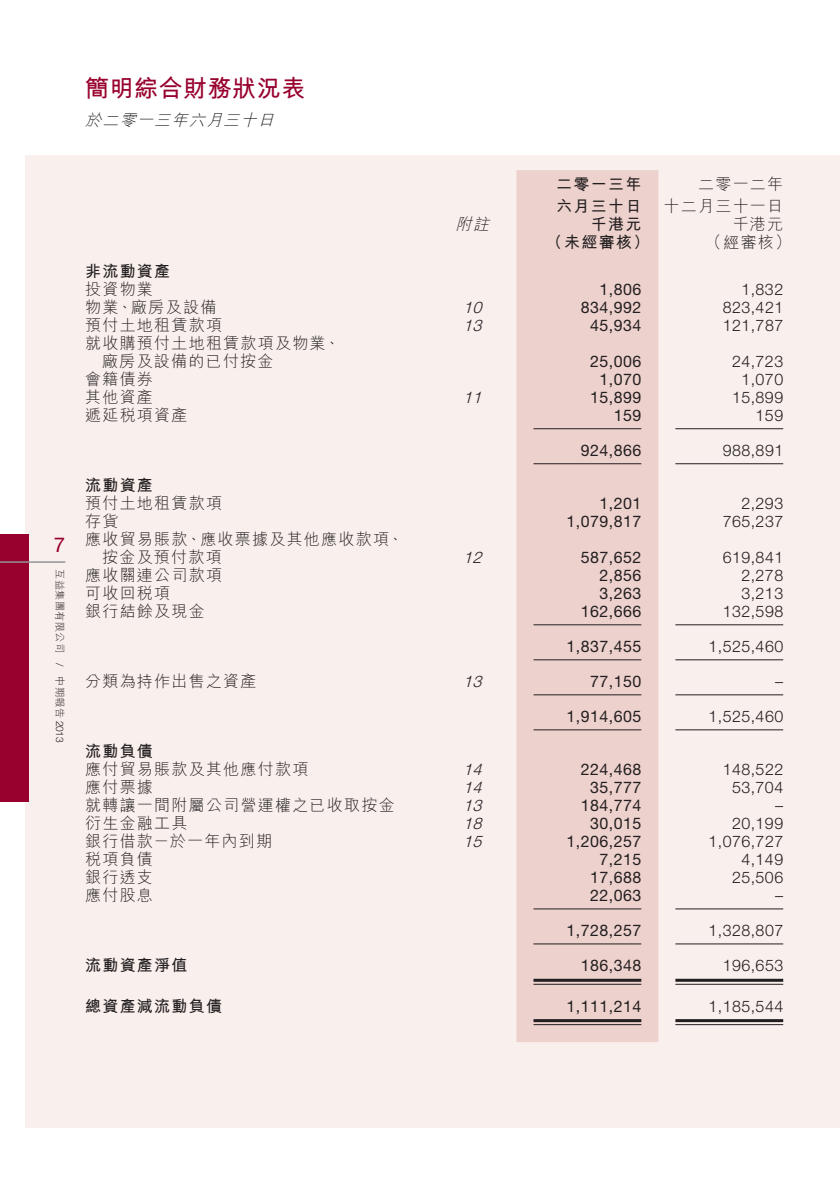
<style>
.page{position:relative;width:840px;height:1191px;background:#fff}
.page>*{position:absolute;margin:0;border:0;box-sizing:border-box;transform-origin:0 0}
.Body_Text{font:700 24px "M Hei HK";letter-spacing:.02em;color:#98012d}
.t1{font:20.4px "Helvetica Neue LT Std";color:#98012d}
.Body_Text-2{font:300 16px "M Hei HK";letter-spacing:.08em;color:#231f20}
.Body_Text-3{font:16px "Helvetica Neue LT Std";letter-spacing:.03em;color:#231f20}
.Body_Text-4{font:300 16px "Helvetica Neue LT Std";letter-spacing:.03em;color:#231f20}
.Body_Text-5{font:700 16px "M Hei HK";letter-spacing:.08em;color:#231f20}
.Body_Text-6{font:italic 300 16px "Helvetica Neue LT Std";color:#231f20}
.Body_Text-7{font:italic 300 16px "M Hei HK";color:#231f20}
.t2{font:300 10.2px "M Hei HK";letter-spacing:.03em;color:#231f20}
.t3{font:300 10.2px "Helvetica Neue LT Std";color:#231f20}
.s1{font-family:"Helvetica Neue LT Std"}
</style>
<div class="page">
<div style="left:26px;top:155px;width:813px;height:972px;background:#f9efed"></div>
<div style="left:0;top:534px;width:29px;height:267px;background:#98012d"></div>
<hr style="left:0;top:561px;width:65px;height:2px;background:#939598">
<div style="left:516px;top:170px;width:142px;height:872px;background:#edd1cd"></div>
<hr style="left:533px;top:428px;width:108px;height:1px;background:#231f20">
<hr style="left:675px;top:428px;width:107px;height:1px;background:#231f20">
<hr style="left:533px;top:463px;width:108px;height:1px;background:#231f20">
<hr style="left:675px;top:463px;width:107px;height:1px;background:#231f20">
<hr style="left:533px;top:624px;width:108px;height:1px;background:#231f20">
<hr style="left:675px;top:624px;width:107px;height:1px;background:#231f20">
<hr style="left:533px;top:659px;width:108px;height:1px;background:#231f20">
<hr style="left:675px;top:659px;width:107px;height:1px;background:#231f20">
<hr style="left:533px;top:694px;width:108px;height:1px;background:#231f20">
<hr style="left:675px;top:694px;width:107px;height:1px;background:#231f20">
<hr style="left:533px;top:729px;width:108px;height:1px;background:#231f20">
<hr style="left:675px;top:729px;width:107px;height:1px;background:#231f20">
<hr style="left:533px;top:908px;width:108px;height:1px;background:#231f20">
<hr style="left:675px;top:908px;width:107px;height:1px;background:#231f20">
<hr style="left:533px;top:943px;width:108px;height:1px;background:#231f20">
<hr style="left:675px;top:943px;width:107px;height:1px;background:#231f20">
<hr style="left:533px;top:978px;width:108px;height:3px;background:#231f20">
<hr style="left:533px;top:983px;width:108px;height:1px;background:#231f20">
<hr style="left:675px;top:978px;width:107px;height:3px;background:#231f20">
<hr style="left:675px;top:983px;width:107px;height:1px;background:#231f20">
<hr style="left:533px;top:1019px;width:108px;height:3px;background:#231f20">
<hr style="left:533px;top:1024px;width:108px;height:1px;background:#231f20">
<hr style="left:675px;top:1019px;width:107px;height:3px;background:#231f20">
<hr style="left:675px;top:1024px;width:107px;height:1px;background:#231f20">
<p class="Body_Text" style="left:85px;top:71px;width:222px">簡明綜合財務狀況表</p>
<p class="Body_Text-7" style="left:85px;top:112px;width:194px">於二零一三年六月三十日</p>
<p class="Body_Text-5" style="left:85px;top:260px;width:86px">非流動資產</p>
<p class="Body_Text-2" style="left:85px;top:281px;width:69px">投資物業</p>
<p class="Body_Text-2" style="left:85px;top:299px;width:133px">物業、廠房及設備</p>
<p class="Body_Text-2" style="left:85px;top:317px;width:138px">預付土地租賃款項</p>
<p class="Body_Text-2" style="left:85px;top:335px;width:256px">就收購預付土地租賃款項及物業、</p>
<p class="Body_Text-2" style="left:102px;top:353px;width:173px">廠房及設備的已付按金</p>
<p class="Body_Text-2" style="left:85px;top:371px;width:69px">會籍債券</p>
<p class="Body_Text-2" style="left:85px;top:389px;width:69px">其他資產</p>
<p class="Body_Text-2" style="left:85px;top:407px;width:104px">遞延稅項資產</p>
<p class="t1" style="left:54px;top:532px;width:13px">7</p>
<p class="t2" style="left:65px;top:569px;width:85px;rotate:90deg">互益集團有限公司</p>
<p class="t3" style="left:66px;top:663px;width:5px;rotate:90deg">/</p>
<p class="t2" style="left:65px;top:676px;width:68px;rotate:90deg">中期報告 <span class="s1">2013</span></p>
<p class="Body_Text-5" style="left:85px;top:474px;width:69px">流動資產</p>
<p class="Body_Text-2" style="left:85px;top:495px;width:138px">預付土地租賃款項</p>
<p class="Body_Text-2" style="left:85px;top:513px;width:35px">存貨</p>
<p class="Body_Text-2" style="left:85px;top:531px;width:320px">應收貿易賬款、應收票據及其他應收款項、</p>
<p class="Body_Text-2" style="left:102px;top:549px;width:121px">按金及預付款項</p>
<p class="Body_Text-2" style="left:85px;top:567px;width:138px">應收關連公司款項</p>
<p class="Body_Text-2" style="left:85px;top:585px;width:86px">可收回稅項</p>
<p class="Body_Text-2" style="left:85px;top:603px;width:121px">銀行結餘及現金</p>
<p class="Body_Text-2" style="left:85px;top:673px;width:173px">分類為持作出售之資產</p>
<p class="Body_Text-5" style="left:85px;top:740px;width:69px">流動負債</p>
<p class="Body_Text-2" style="left:85px;top:761px;width:224px">應付貿易賬款及其他應付款項</p>
<p class="Body_Text-2" style="left:85px;top:779px;width:69px">應付票據</p>
<p class="Body_Text-2" style="left:85px;top:797px;width:311px">就轉讓一間附屬公司營運權之已收取按金</p>
<p class="Body_Text-2" style="left:85px;top:815px;width:104px">衍生金融工具</p>
<p class="Body_Text-2" style="left:85px;top:833px;width:188px">銀行借款－於一年內到期</p>
<p class="Body_Text-2" style="left:85px;top:851px;width:69px">稅項負債</p>
<p class="Body_Text-2" style="left:85px;top:869px;width:69px">銀行透支</p>
<p class="Body_Text-2" style="left:85px;top:887px;width:69px">應付股息</p>
<p class="Body_Text-5" style="left:85px;top:954px;width:104px">流動資產淨值</p>
<p class="Body_Text-5" style="left:85px;top:994px;width:138px">總資產減流動負債</p>
<p class="Body_Text-7" style="left:455px;top:216px;width:39px">附註</p>
<p class="Body_Text-6" style="left:463px;top:298px;width:25px">10</p>
<p class="Body_Text-6" style="left:463px;top:316px;width:25px">13</p>
<p class="Body_Text-6" style="left:463px;top:388px;width:25px">11</p>
<p class="Body_Text-6" style="left:463px;top:548px;width:25px">12</p>
<p class="Body_Text-6" style="left:463px;top:672px;width:25px">13</p>
<p class="Body_Text-6" style="left:463px;top:760px;width:25px">14</p>
<p class="Body_Text-6" style="left:463px;top:778px;width:25px">14</p>
<p class="Body_Text-6" style="left:463px;top:796px;width:25px">13</p>
<p class="Body_Text-6" style="left:463px;top:814px;width:25px">18</p>
<p class="Body_Text-6" style="left:463px;top:832px;width:25px">15</p>
<p class="Body_Text-5" style="left:556px;top:173px;width:86px">二零一三年</p>
<p class="Body_Text-5" style="left:556px;top:195px;width:86px">六月三十日</p>
<p class="Body_Text-5" style="left:590px;top:213px;width:52px">千港元</p>
<p class="Body_Text-2" style="left:697px;top:176px;width:86px">二零一二年</p>
<p class="Body_Text-2" style="left:663px;top:198px;width:121px">十二月三十一日</p>
<p class="Body_Text-2" style="left:732px;top:216px;width:52px">千港元</p>
<p class="Body_Text-5" style="left:546px;top:231px;width:105px">（未經審核）</p>
<p class="Body_Text-2" style="left:705px;top:234px;width:87px">（經審核(</p>
<p class="Body_Text-3" style="left:599px;top:280px;width:43px">1,806</p>
<p class="Body_Text-4" style="left:741px;top:280px;width:43px">1,832</p>
<p class="Body_Text-3" style="left:580px;top:298px;width:62px">834,992</p>
<p class="Body_Text-4" style="left:722px;top:298px;width:62px">823,421</p>
<p class="Body_Text-3" style="left:589px;top:316px;width:53px">45,934</p>
<p class="Body_Text-4" style="left:722px;top:316px;width:62px">121,787</p>
<p class="Body_Text-3" style="left:589px;top:352px;width:53px">25,006</p>
<p class="Body_Text-4" style="left:731px;top:352px;width:53px">24,723</p>
<p class="Body_Text-3" style="left:599px;top:370px;width:43px">1,070</p>
<p class="Body_Text-4" style="left:741px;top:370px;width:43px">1,070</p>
<p class="Body_Text-3" style="left:589px;top:388px;width:53px">15,899</p>
<p class="Body_Text-4" style="left:731px;top:388px;width:53px">15,899</p>
<p class="Body_Text-3" style="left:613px;top:406px;width:29px">159</p>
<p class="Body_Text-4" style="left:755px;top:406px;width:29px">159</p>
<p class="Body_Text-3" style="left:580px;top:441px;width:62px">924,866</p>
<p class="Body_Text-4" style="left:722px;top:441px;width:62px">988,891</p>
<p class="Body_Text-3" style="left:599px;top:494px;width:43px">1,201</p>
<p class="Body_Text-4" style="left:741px;top:494px;width:43px">2,293</p>
<p class="Body_Text-3" style="left:566px;top:512px;width:76px">1,079,817</p>
<p class="Body_Text-4" style="left:722px;top:512px;width:62px">765,237</p>
<p class="Body_Text-3" style="left:580px;top:548px;width:62px">587,652</p>
<p class="Body_Text-4" style="left:722px;top:548px;width:62px">619,841</p>
<p class="Body_Text-3" style="left:599px;top:566px;width:43px">2,856</p>
<p class="Body_Text-4" style="left:741px;top:566px;width:43px">2,278</p>
<p class="Body_Text-3" style="left:599px;top:584px;width:43px">3,263</p>
<p class="Body_Text-4" style="left:741px;top:584px;width:43px">3,213</p>
<p class="Body_Text-3" style="left:580px;top:602px;width:62px">162,666</p>
<p class="Body_Text-4" style="left:722px;top:602px;width:62px">132,598</p>
<p class="Body_Text-3" style="left:566px;top:637px;width:76px">1,837,455</p>
<p class="Body_Text-4" style="left:708px;top:637px;width:76px">1,525,460</p>
<p class="Body_Text-3" style="left:589px;top:672px;width:53px">77,150</p>
<p class="Body_Text-4" style="left:774px;top:672px;width:9px">–</p>
<p class="Body_Text-3" style="left:566px;top:707px;width:76px">1,914,605</p>
<p class="Body_Text-4" style="left:708px;top:707px;width:76px">1,525,460</p>
<p class="Body_Text-3" style="left:580px;top:760px;width:62px">224,468</p>
<p class="Body_Text-4" style="left:722px;top:760px;width:62px">148,522</p>
<p class="Body_Text-3" style="left:589px;top:778px;width:53px">35,777</p>
<p class="Body_Text-4" style="left:731px;top:778px;width:53px">53,704</p>
<p class="Body_Text-3" style="left:580px;top:796px;width:62px">184,774</p>
<p class="Body_Text-4" style="left:774px;top:796px;width:9px">–</p>
<p class="Body_Text-3" style="left:589px;top:814px;width:53px">30,015</p>
<p class="Body_Text-4" style="left:731px;top:814px;width:53px">20,199</p>
<p class="Body_Text-3" style="left:566px;top:832px;width:76px">1,206,257</p>
<p class="Body_Text-4" style="left:708px;top:832px;width:76px">1,076,727</p>
<p class="Body_Text-3" style="left:599px;top:850px;width:43px">7,215</p>
<p class="Body_Text-4" style="left:741px;top:850px;width:43px">4,149</p>
<p class="Body_Text-3" style="left:589px;top:868px;width:53px">17,688</p>
<p class="Body_Text-4" style="left:731px;top:868px;width:53px">25,506</p>
<p class="Body_Text-3" style="left:589px;top:886px;width:53px">22,063</p>
<p class="Body_Text-4" style="left:774px;top:886px;width:9px">–</p>
<p class="Body_Text-3" style="left:566px;top:921px;width:76px">1,728,257</p>
<p class="Body_Text-4" style="left:708px;top:921px;width:76px">1,328,807</p>
<p class="Body_Text-3" style="left:580px;top:956px;width:62px">186,348</p>
<p class="Body_Text-4" style="left:722px;top:956px;width:62px">196,653</p>
<p class="Body_Text-3" style="left:566px;top:996px;width:76px">1,111,214</p>
<p class="Body_Text-4" style="left:708px;top:996px;width:76px">1,185,544</p>
</div>
